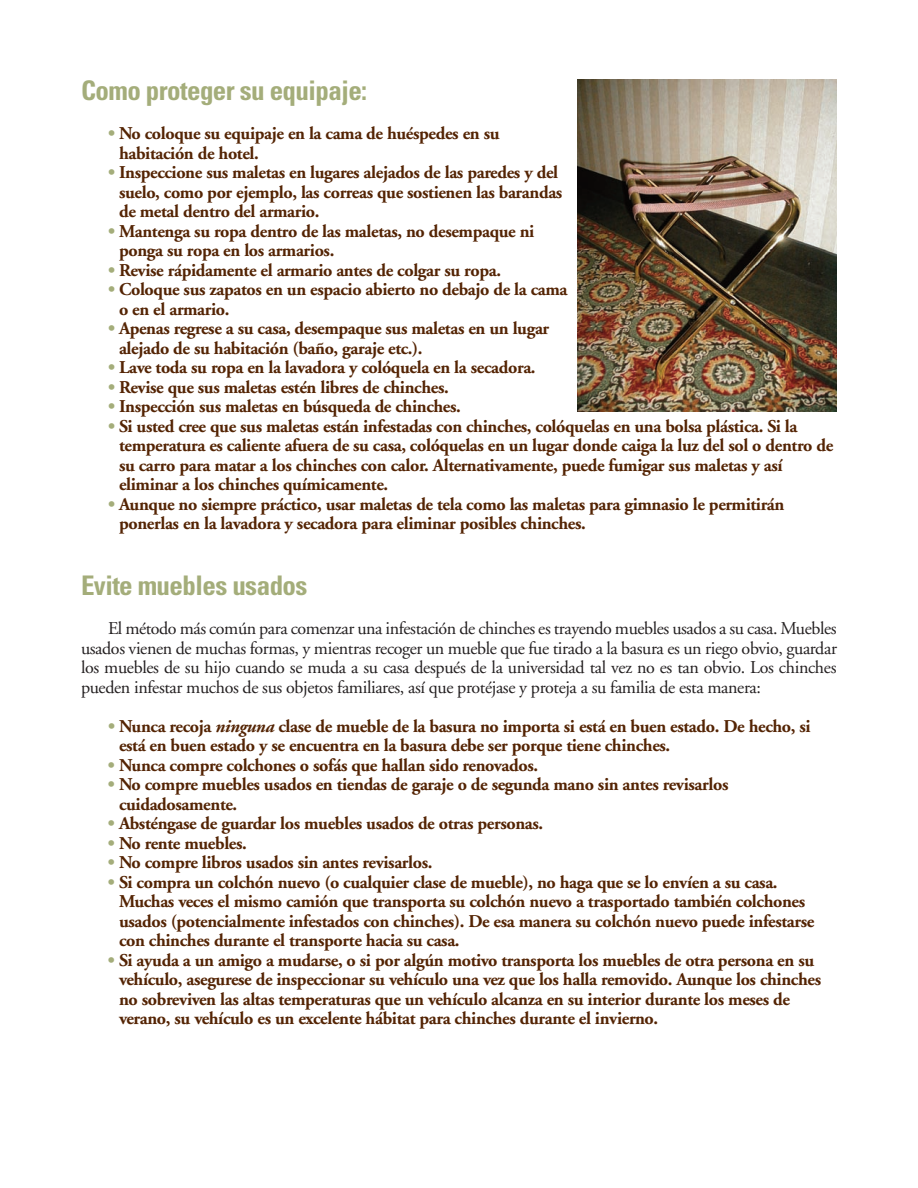
<style>
.page{position:relative;width:918px;height:1188px;background:#fff}
.page>*{position:absolute;margin:0;border:0;box-sizing:border-box;transform-origin:0 0}
.t1{font:700 condensed 27px "Univers";letter-spacing:-.02em;color:#a4ad7a}
.t2{font:700 18px "Adobe Garamond";letter-spacing:-.02em;color:#542404}
.t3{font:18px/19.5px "Adobe Garamond";letter-spacing:-.02em;color:#231f20;text-align:justify}
.s1{color:#a4ad7a}
.s2{color:#fff}
.s3{font-style:italic}
</style>
<div class="page">
<img style="left:577px;top:79px;width:260px;height:332px">
<h1 class="t1" style="left:81px;top:81px;width:288px">Como proteger su equipaje:</h1>
<p class="t2" style="left:108px;top:127px;width:393px"><span class="s1">•</span> No coloque su equipaje en la cama de huéspedes en su</p>
<p class="t2" style="left:108px;top:146px;width:152px"><span class="s2">•</span> habitación de hotel.</p>
<p class="t2" style="left:108px;top:166px;width:452px"><span class="s1">•</span> Inspeccione sus maletas en lugares alejados de las paredes y del</p>
<p class="t2" style="left:108px;top:185px;width:456px"><span class="s2">•</span> suelo, como por ejemplo, las correas que sostienen las barandas</p>
<p class="t2" style="left:108px;top:205px;width:213px"><span class="s2">•</span> de metal dentro del armario.</p>
<p class="t2" style="left:108px;top:224px;width:428px"><span class="s1">•</span> Mantenga su ropa dentro de las maletas, no desempaque ni</p>
<p class="t2" style="left:108px;top:244px;width:228px"><span class="s2">•</span> ponga su ropa en los armarios.</p>
<p class="t2" style="left:108px;top:263px;width:395px"><span class="s1">•</span> Revise rápidamente el armario antes de colgar su ropa.</p>
<p class="t2" style="left:108px;top:283px;width:461px"><span class="s1">•</span> Coloque sus zapatos en un espacio abierto no debajo de la cama</p>
<p class="t2" style="left:108px;top:302px;width:123px"><span class="s2">•</span> o en el armario.</p>
<p class="t2" style="left:108px;top:322px;width:443px"><span class="s1">•</span> Apenas regrese a su casa, desempaque sus maletas en un lugar</p>
<p class="t2" style="left:108px;top:341px;width:316px"><span class="s2">•</span> alejado de su habitación (baño, garaje etc.).</p>
<p class="t2" style="left:108px;top:361px;width:429px"><span class="s1">•</span> Lave toda su ropa en la lavadora y colóquela en la secadora.</p>
<p class="t2" style="left:108px;top:380px;width:342px"><span class="s1">•</span> Revise que sus maletas estén libres de chinches.</p>
<p class="t2" style="left:108px;top:400px;width:354px"><span class="s1">•</span> Inspección sus maletas en búsqueda de chinches.</p>
<p class="t2" style="left:108px;top:419px;width:691px"><span class="s1">•</span> Si usted cree que sus maletas están infestadas con chinches, colóquelas en una bolsa plástica. Si la</p>
<p class="t2" style="left:108px;top:439px;width:727px"><span class="s2">•</span> temperatura es caliente afuera de su casa, colóquelas en un lugar donde caiga la luz del sol o dentro de</p>
<p class="t2" style="left:108px;top:458px;width:676px"><span class="s2">•</span> su carro para matar a los chinches con calor. Alternativamente, puede fumigar sus maletas y así</p>
<p class="t2" style="left:108px;top:478px;width:282px"><span class="s2">•</span> eliminar a los chinches químicamente.</p>
<p class="t2" style="left:108px;top:497px;width:678px"><span class="s1">•</span> Aunque no siempre práctico, usar maletas de tela como las maletas para gimnasio le permitirán</p>
<p class="t2" style="left:108px;top:517px;width:479px"><span class="s2">•</span> ponerlas en la lavadora y secadora para eliminar posibles chinches.</p>
<h1 class="t1" style="left:81px;top:576px;width:228px">Evite muebles usados</h1>
<p class="t3" style="left:81px;top:621px;width:758px;text-indent:27px">El método más común para comenzar una infestación de chinches es trayendo muebles usados a su casa. Muebles usados vienen de muchas formas, y mientras recoger un mueble que fue tirado a la basura es un riego obvio, guardar los muebles de su hijo cuando se muda a su casa después de la universidad tal vez no es tan obvio. Los chinches pueden infestar muchos de sus objetos familiares, así que protéjase y proteja a su familia de esta manera:</p>
<p class="t2" style="left:108px;top:719px;width:704px"><span class="s1">•</span> Nunca recoja <span class="s3">ninguna</span> clase de mueble de la basura no importa si está en buen estado. De hecho, si</p>
<p class="t2" style="left:108px;top:739px;width:564px"><span class="s2">•</span> está en buen estado y se encuentra en la basura debe ser porque tiene chinches.</p>
<p class="t2" style="left:108px;top:758px;width:432px"><span class="s1">•</span> Nunca compre colchones o sofás que hallan sido renovados.</p>
<p class="t2" style="left:108px;top:778px;width:622px"><span class="s1">•</span> No compre muebles usados en tiendas de garaje o de segunda mano sin antes revisarlos</p>
<p class="t2" style="left:108px;top:797px;width:131px"><span class="s2">•</span> cuidadosamente.</p>
<p class="t2" style="left:108px;top:817px;width:437px"><span class="s1">•</span> Absténgase de guardar los muebles usados de otras personas.</p>
<p class="t2" style="left:108px;top:836px;width:140px"><span class="s1">•</span> No rente muebles.</p>
<p class="t2" style="left:108px;top:856px;width:326px"><span class="s1">•</span> No compre libros usados sin antes revisarlos.</p>
<p class="t2" style="left:108px;top:875px;width:671px"><span class="s1">•</span> Si compra un colchón nuevo (o cualquier clase de mueble), no haga que se lo envíen a su casa.</p>
<p class="t2" style="left:108px;top:895px;width:699px"><span class="s2">•</span> Muchas veces el mismo camión que transporta su colchón nuevo a trasportado también colchones</p>
<p class="t2" style="left:108px;top:914px;width:708px"><span class="s2">•</span> usados (potencialmente infestados con chinches). De esa manera su colchón nuevo puede infestarse</p>
<p class="t2" style="left:108px;top:934px;width:353px"><span class="s2">•</span> con chinches durante el transporte hacia su casa.</p>
<p class="t2" style="left:108px;top:953px;width:708px"><span class="s1">•</span> Si ayuda a un amigo a mudarse, o si por algún motivo transporta los muebles de otra persona en su</p>
<p class="t2" style="left:108px;top:973px;width:715px"><span class="s2">•</span> vehículo, asegurese de inspeccionar su vehículo una vez que los halla removido. Aunque los chinches</p>
<p class="t2" style="left:108px;top:992px;width:684px"><span class="s2">•</span> no sobreviven las altas temperaturas que un vehículo alcanza en su interior durante los meses de</p>
<p class="t2" style="left:108px;top:1012px;width:552px"><span class="s2">•</span> verano, su vehículo es un excelente hábitat para chinches durante el invierno.</p>
</div>
